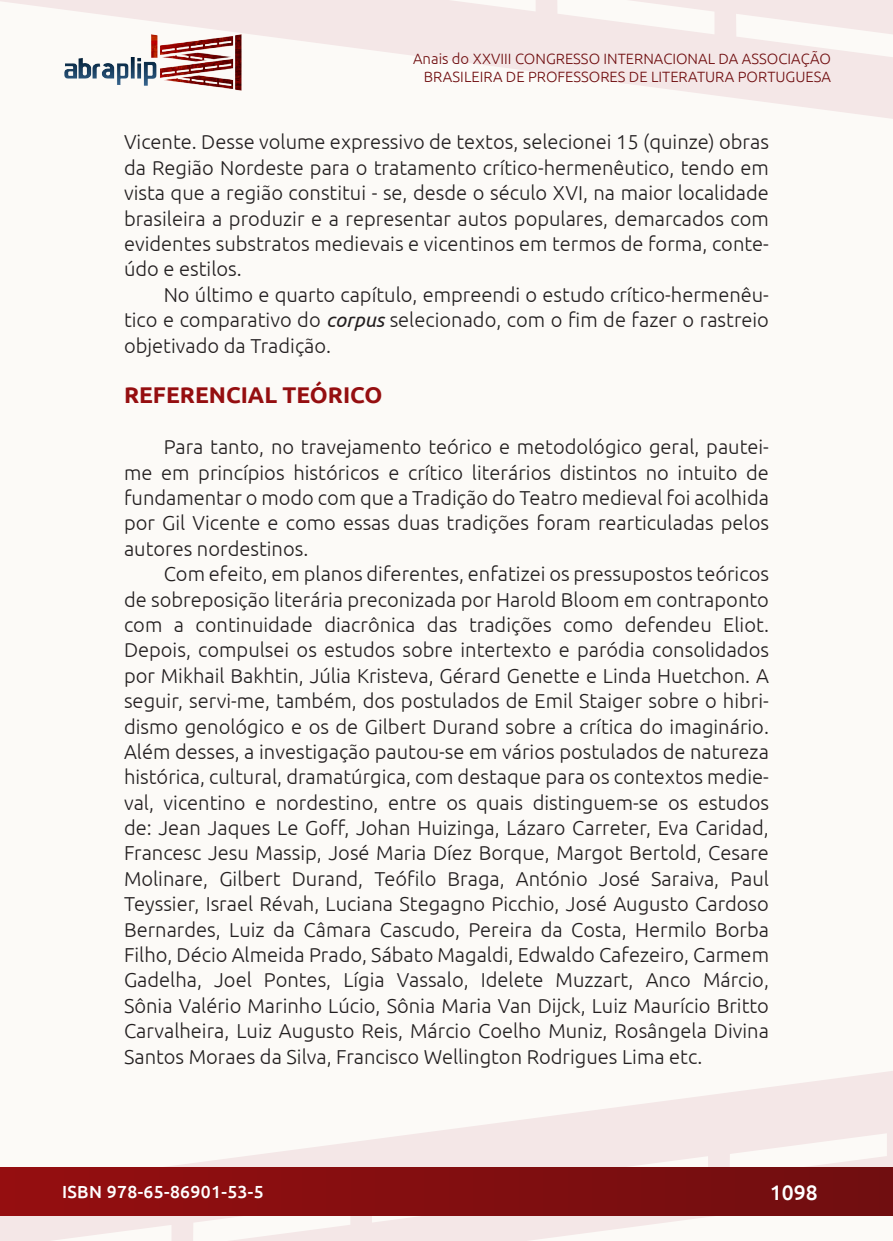
<style>
.page{position:relative;width:893px;height:1241px;background:#fff}
.page>*{position:absolute;margin:0;border:0;box-sizing:border-box;transform-origin:0 0}
._8_SUBTÍTULO{font:700 22.75px "Ubuntu";color:#950e10}
.t1{font:500 21px "Ubuntu";color:#fff}
._7_CORPO{font:300 20.12px/25.4px "Ubuntu";color:#231f20;text-align:justify}
.t2{font:500 17.5px "Ubuntu";letter-spacing:.02em;color:#fff}
.t3{font:300 14.88px/17.8px "Ubuntu";color:#700e10;text-align:right}
.s1{font-weight:400;font-style:italic}
</style>
<div class="page">
<div style="left:0;top:0;width:893px;height:1240px;background:#fcfaf7"></div>
<svg style="left:0;top:1071px;width:893px;height:169px"></svg>
<svg style="left:0;top:0;width:893px;height:119px"></svg>
<div style="left:1px;top:1167px;width:891px;height:47px;background:linear-gradient(to right,#950e10,#700e10)"></div>
<img style="left:62px;top:31px;width:182px;height:62px">
<p class="t3" style="left:413px;top:49px;width:419px">Anais do XXVIII CONGRESSO INTERNACIONAL DA ASSOCIAÇÃO<br>BRASILEIRA DE PROFESSORES DE LITERATURA PORTUGUESA</p>
<p class="_7_CORPO" style="left:124px;top:129px;width:646px">Vicente. Desse volume expressivo de textos, selecionei 15 (quinze) obras da Região Nordeste para o tratamento crítico-hermenêutico, tendo em vista que a região constitui - se, desde o século XVI, na maior localidade brasileira a produzir e a representar autos populares, demarcados com evidentes substratos medievais e vicentinos em termos de forma, conte&shy;údo e estilos.</p>
<p class="_7_CORPO" style="left:124px;top:281px;width:646px;text-indent:40px">No último e quarto capítulo, empreendi o estudo crítico-hermenêu&shy;tico e comparativo do <span class="s1">corpus</span> selecionado, com o fim de fazer o rastreio objetivado da Tradição.</p>
<p class="_8_SUBTÍTULO" style="left:124px;top:381px;width:260px">REFERENCIAL TEÓRICO</p>
<p class="_7_CORPO" style="left:124px;top:434px;width:646px;text-indent:40px">Para tanto, no travejamento teórico e metodológico geral, pautei&shy;me em princípios históricos e crítico literários distintos no intuito de fundamentar o modo com que a Tradição do Teatro medieval foi acolhida por Gil Vicente e como essas duas tradições foram rearticuladas pelos autores nordestinos.</p>
<p class="_7_CORPO" style="left:124px;top:560px;width:646px;text-indent:40px">Com efeito, em planos diferentes, enfatizei os pressupostos teóricos de sobreposição literária preconizada por Harold Bloom em contraponto com a continuidade diacrônica das tradições como defendeu Eliot.<br>Depois, compulsei os estudos sobre intertexto e paródia consolidados por Mikhail Bakhtin, Júlia Kristeva, Gérard Genette e Linda Huetchon. A seguir, servi-me, também, dos postulados de Emil Staiger sobre o hibri&shy;dismo genológico e os de Gilbert Durand sobre a crítica do imaginário.<br>Além desses, a investigação pautou-se em vários postulados de natureza histórica, cultural, dramatúrgica, com destaque para os contextos medie&shy;val, vicentino e nordestino, entre os quais distinguem-se os estudos de: Jean Jaques Le Goff, Johan Huizinga, Lázaro Carreter, Eva Caridad, Francesc Jesu Massip, José Maria Díez Borque, Margot Bertold, Cesare Molinare, Gilbert Durand, Teófilo Braga, António José Saraiva, Paul Teyssier, Israel Révah, Luciana Stegagno Picchio, José Augusto Cardoso Bernardes, Luiz da Câmara Cascudo, Pereira da Costa, Hermilo Borba Filho, Décio Almeida Prado, Sábato Magaldi, Edwaldo Cafezeiro, Carmem Gadelha, Joel Pontes, Lígia Vassalo, Idelete Muzzart, Anco Márcio, Sônia Valério Marinho Lúcio, Sônia Maria Van Dijck, Luiz Maurício Britto Carvalheira, Luiz Augusto Reis, Márcio Coelho Muniz, Rosângela Divina Santos Moraes da Silva, Francisco Wellington Rodrigues Lima etc.</p>
<p class="t2" style="left:62px;top:1180px;width:203px">ISBN 978-65-86901-53-5</p>
<p class="t1" style="left:770px;top:1178px;width:49px">1098</p>
</div>
